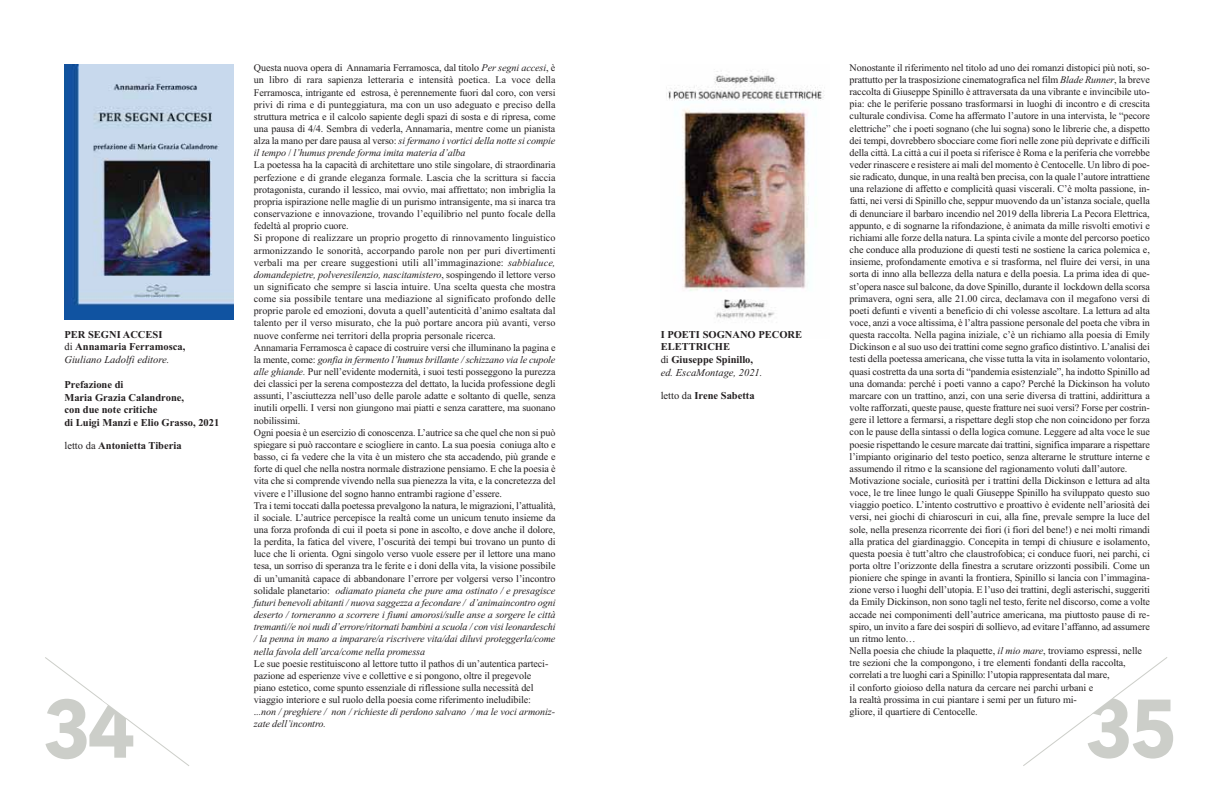
<style>
.page{position:relative;width:1212px;height:808px;background:#fff}
.page>*{position:absolute;margin:0;border:0;box-sizing:border-box;transform-origin:0 0}
.t1{font:700 81.07px "Avenir Next";color:#cccec9;scale:.92 1}
.t2{font:700 10.5px/12.7px "Times New Roman";color:#231f20}
.t3{font:10.12px/12.1px "Times New Roman";letter-spacing:-.01em;color:#231f20}
.s1{font-style:italic}
.s2{font-weight:400}
.s3{font-weight:400;font-style:italic}
</style>
<div class="page">
<svg style="left:1023px;top:657px;width:145px;height:109px"></svg>
<svg style="left:45px;top:657px;width:144px;height:109px"></svg>
<img style="left:64px;top:64px;width:169px;height:255px">
<img style="left:666px;top:71px;width:159px;height:248px">
<p class="t3" style="left:850px;top:62px;width:302px">Nonostante il riferimento nel titolo ad uno dei romanzi distopici più noti, so&shy;prattutto per la trasposizione cinematografica nel film <span class="s1">Blade Runner</span>, la breve raccolta di Giuseppe Spinillo è attraversata da una vibrante e invincibile uto&shy;pia: che le periferie possano trasformarsi in luoghi di incontro e di crescita culturale condivisa. Come ha affermato l’autore in una intervista, le “pecore elettriche” che i poeti sognano (che lui sogna) sono le librerie che, a dispetto dei tempi, dovrebbero sbocciare come fiori nelle zone più deprivate e difficili della città. La città a cui il poeta si riferisce è Roma e la periferia che vorrebbe veder rinascere e resistere ai mali del momento è Centocelle. Un libro di poe&shy;sie radicato, dunque, in una realtà ben precisa, con la quale l’autore intrattiene una relazione di affetto e complicità quasi viscerali. C’è molta passione, in&shy;fatti, nei versi di Spinillo che, seppur muovendo da un’istanza sociale, quella di denunciare il barbaro incendio nel 2019 della libreria La Pecora Elettrica, appunto, e di sognarne la rifondazione, è animata da mille risvolti emotivi e richiami alle forze della natura. La spinta civile a monte del percorso poetico che conduce alla produzione di questi testi ne sostiene la carica polemica e, insieme, profondamente emotiva e si trasforma, nel fluire dei versi, in una sorta di inno alla bellezza della natura e della poesia. La prima idea di que&shy;st’opera nasce sul balcone, da dove Spinillo, durante il lockdown della scorsa primavera, ogni sera, alle 21.00 circa, declamava con il megafono versi di poeti defunti e viventi a beneficio di chi volesse ascoltare. La lettura ad alta voce, anzi a voce altissima, è l’altra passione personale del poeta che vibra in questa raccolta. Nella pagina iniziale, c’è un richiamo alla poesia di Emily Dickinson e al suo uso dei trattini come segno grafico distintivo. L’analisi dei testi della poetessa americana, che visse tutta la vita in isolamento volontario, quasi costretta da una sorta di “pandemia esistenziale”, ha indotto Spinillo ad una domanda: perché i poeti vanno a capo? Perché la Dickinson ha voluto marcare con un trattino, anzi, con una serie diversa di trattini, addirittura a volte rafforzati, queste pause, queste fratture nei suoi versi? Forse per costrin&shy;gere il lettore a fermarsi, a rispettare degli stop che non coincidono per forza con le pause della sintassi o della logica comune. Leggere ad alta voce le sue poesie rispettando le cesure marcate dai trattini, significa imparare a rispettare l’impianto originario del testo poetico, senza alterarne le strutture interne e assumendo il ritmo e la scansione del ragionamento voluti dall’autore.<br>Motivazione sociale, curiosità per i trattini della Dickinson e lettura ad alta voce, le tre linee lungo le quali Giuseppe Spinillo ha sviluppato questo suo viaggio poetico. L’intento costruttivo e proattivo è evidente nell’ariosità dei versi, nei giochi di chiaroscuri in cui, alla fine, prevale sempre la luce del sole, nella presenza ricorrente dei fiori (i fiori del bene!) e nei molti rimandi alla pratica del giardinaggio. Concepita in tempi di chiusure e isolamento, questa poesia è tutt’altro che claustrofobica; ci conduce fuori, nei parchi, ci porta oltre l’orizzonte della finestra a scrutare orizzonti possibili. Come un pioniere che spinge in avanti la frontiera, Spinillo si lancia con l’immagina&shy;zione verso i luoghi dell’utopia. E l’uso dei trattini, degli asterischi, suggeriti da Emily Dickinson, non sono tagli nel testo, ferite nel discorso, come a volte accade nei componimenti dell’autrice americana, ma piuttosto pause di re&shy;spiro, un invito a fare dei sospiri di sollievo, ad evitare l’affanno, ad assumere un ritmo lento…<br>Nella poesia che chiude la plaquette, <span class="s1">il mio mare</span>, troviamo espressi, nelle tre sezioni che la compongono, i tre elementi fondanti della raccolta, correlati a tre luoghi cari a Spinillo: l’utopia rappresentata dal mare,<br>il conforto gioioso della natura da cercare nei parchi urbani e<br>la realtà prossima in cui piantare i semi per un futuro mi-<br>gliore, il quartiere di Centocelle.</p>
<p class="t3" style="left:254px;top:63px;width:303px">Questa nuova opera di Annamaria Ferramosca, dal titolo <span class="s1">Per segni accesi</span>, è un libro di rara sapienza letteraria e intensità poetica. La voce della Ferramosca, intrigante ed estrosa, è perennemente fuori dal coro, con versi privi di rima e di punteggiatura, ma con un uso adeguato e preciso della struttura metrica e il calcolo sapiente degli spazi di sosta e di ripresa, come una pausa di 4/4. Sembra di vederla, Annamaria, mentre come un pianista alza la mano per dare pausa al verso: <span class="s1">si fermano i vortici della notte si compie il tempo</span> / <span class="s1">l’humus prende forma imita materia d’alba<br></span>La poetessa ha la capacità di architettare uno stile singolare, di straordinaria perfezione e di grande eleganza formale. Lascia che la scrittura si faccia protagonista, curando il lessico, mai ovvio, mai affrettato; non imbriglia la propria ispirazione nelle maglie di un purismo intransigente, ma si inarca tra conservazione e innovazione, trovando l’equilibrio nel punto focale della fedeltà al proprio cuore.<br>Si propone di realizzare un proprio progetto di rinnovamento linguistico armonizzando le sonorità, accorpando parole non per puri divertimenti verbali ma per creare suggestioni utili all’immaginazione: <span class="s1">sabbialuce, domandepietre, polveresilenzio, nascitamistero</span>, sospingendo il lettore verso un significato che sempre si lascia intuire. Una scelta questa che mostra come sia possibile tentare una mediazione al significato profondo delle proprie parole ed emozioni, dovuta a quell’autenticità d’animo esaltata dal talento per il verso misurato, che la può portare ancora più avanti, verso nuove conferme nei territori della propria personale ricerca.<br>Annamaria Ferramosca è capace di costruire versi che illuminano la pagina e la mente, come: <span class="s1">gonfia in fermento l’humus brillante / schizzano via le cupole alle ghiande.</span> Pur nell’evidente modernità, i suoi testi posseggono la purezza dei classici per la serena compostezza del dettato, la lucida professione degli assunti, l’asciuttezza nell’uso delle parole adatte e soltanto di quelle, senza inutili orpelli. I versi non giungono mai piatti e senza carattere, ma suonano nobilissimi.<br>Ogni poesia è un esercizio di conoscenza. L’autrice sa che quel che non si può spiegare si può raccontare e sciogliere in canto. La sua poesia coniuga alto e basso, ci fa vedere che la vita è un mistero che sta accadendo, più grande e forte di quel che nella nostra normale distrazione pensiamo. E che la poesia è vita che si comprende vivendo nella sua pienezza la vita, e la concretezza del vivere e l’illusione del sogno hanno entrambi ragione d’essere.<br>Tra i temi toccati dalla poetessa prevalgono la natura, le migrazioni, l’attualità, il sociale. L’autrice percepisce la realtà come un unicum tenuto insieme da una forza profonda di cui il poeta si pone in ascolto, e dove anche il dolore, la perdita, la fatica del vivere, l’oscurità dei tempi bui trovano un punto di luce che li orienta. Ogni singolo verso vuole essere per il lettore una mano tesa, un sorriso di speranza tra le ferite e i doni della vita, la visione possibile di un’umanità capace di abbandonare l’errore per volgersi verso l’incontro solidale planetario: <span class="s1">odiamato pianeta che pure ama ostinato / e presagisce futuri benevoli abitanti / nuova saggezza a fecondare / d’animaincontro ogni deserto / torneranno a scorrere i fiumi amorosi/sulle anse a sorgere le città tremanti//e noi nudi d’errore/ritornati bambini a scuola / con visi leonardeschi / la penna in mano a imparare/a riscrivere vita/dai diluvi proteggerla/come nella favola dell’arca/come nella promessa</span></p>
<p class="t3" style="left:254px;top:658px;width:303px">Le sue poesie restituiscono al lettore tutto il pathos di un’autentica parteci&shy;pazione ad esperienze vive e collettive e si pongono, oltre il pregevole piano estetico, come spunto essenziale di riflessione sulla necessità del viaggio interiore e sul ruolo della poesia come riferimento ineludibile: .<span class="s1">..non / preghiere / non / richieste di perdono salvano / ma le voci armoniz&shy;zate dell’incontro.</span></p>
<p class="t2" style="left:661px;top:329px;width:143px">I POETI SOGNANO PECORE<br>ELETTRICHE<br><span class="s2">di</span> Giuseppe Spinillo,<br><span class="s3">ed. EscaMontage, 2021.</span></p>
<p class="t2" style="left:661px;top:390px;width:95px"><span class="s2">letto da</span> Irene Sabetta</p>
<p class="t2" style="left:64px;top:329px;width:123px">PER SEGNI ACCESI<br><span class="s2">di</span> Annamaria Ferramosca,<br><span class="s3">Giuliano Ladolfi editore.</span></p>
<p class="t2" style="left:64px;top:379px;width:156px">Prefazione di<br>Maria Grazia Calandrone,<br>con due note critiche<br>di Luigi Manzi e Elio Grasso, 2021</p>
<p class="t2" style="left:64px;top:441px;width:119px"><span class="s2">letto da</span> Antonietta Tiberia</p>
<h1 class="t1" style="left:43px;top:682px;width:102px">34</h1>
<h1 class="t1" style="left:1085px;top:682px;width:102px">35</h1>
</div>
